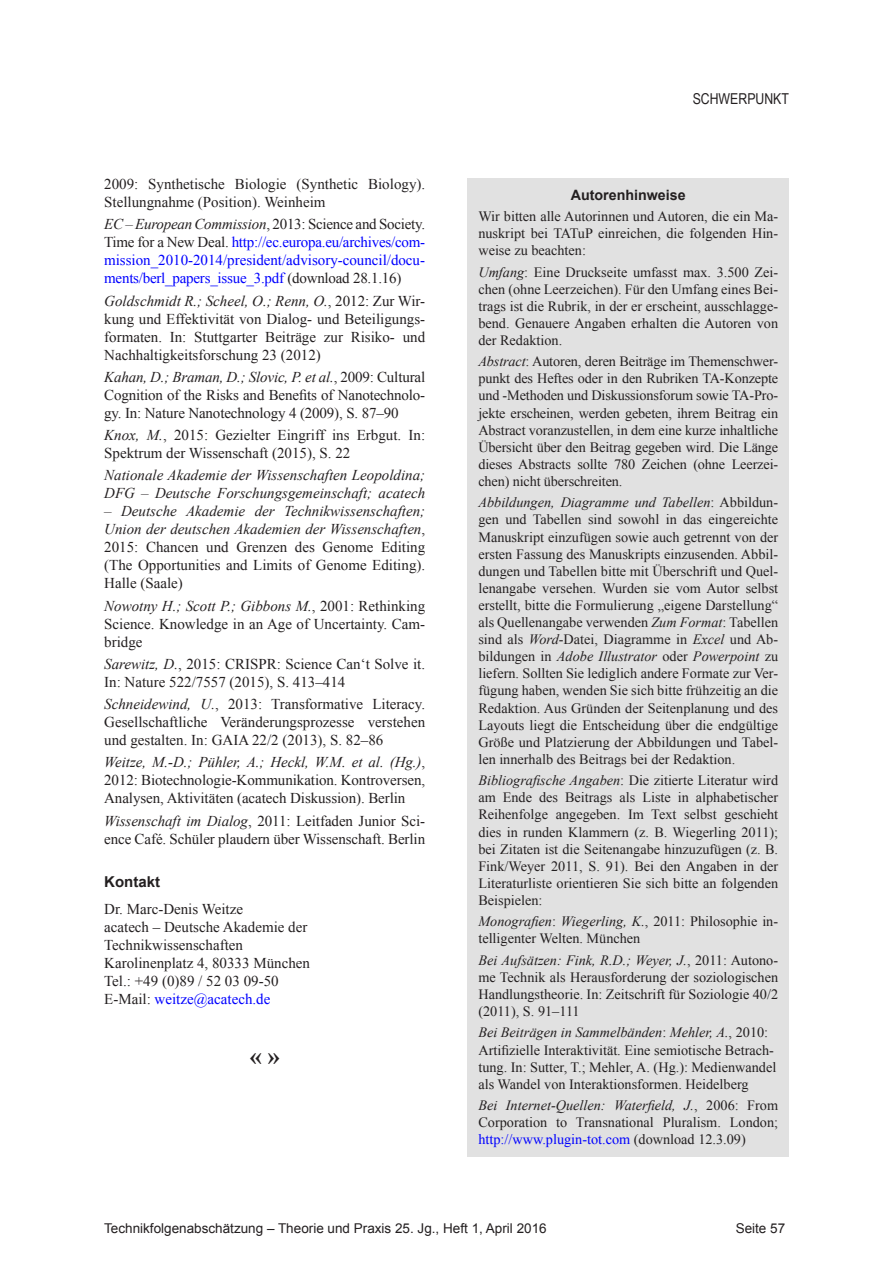
<style>
.page{position:relative;width:893px;height:1263px;background:#fff}
.page>*{position:absolute;margin:0;border:0;box-sizing:border-box;transform-origin:0 0}
.Häkchen{font:700 24px "Times New Roman";color:#231f20}
.Literaturtext{font:15px/18px "Times New Roman";color:#231f20;text-align:justify}
.Literaturtext-2{font:15px/18px "Times New Roman";letter-spacing:-.015em;color:#00f;text-align:justify}
.Kontakttext{font:15px/18px "Times New Roman";color:#231f20}
.Literaturtext-3{font:italic 15px/18px "Times New Roman";color:#231f20}
.Kontakttext-2{font:15px "Times New Roman";color:#00f}
.t1{font:15px "Arial Narrow";color:#231f20}
.Kontakt_Literatur{font:700 15px "Arial";color:#231f20}
.Text{font:14.25px/17.1px "Times New Roman";color:#231f20;text-align:justify}
.Text-2{font:14.25px/17.1px "Times New Roman";color:#221e1f}
.Ü_fett{font:700 14.25px "Arial";color:#231f20}
.t2{font:13.5px "Arial";color:#231f20}
.s1{font-style:italic;color:#231f20}
.s2{color:#231f20}
.s3{font-style:italic}
.s4{color:#00f}
</style>
<div class="page">
<div style="left:468px;top:179px;width:321px;height:978px;background:#e1e1e1"></div>
<p class="Literaturtext" style="left:104px;top:175px;width:323px">2009: Synthetische Biologie (Synthetic Biology).<br>Stellungnahme (Position). Weinheim</p>
<p class="Literaturtext-2" style="left:104px;top:215px;width:323px"><span class="s1">EC – European Commission</span><span class="s2">, 2013: Science and Society.<br>Time for a New Deal.</span> http://ec.europa.eu/archives/com&shy;mission_2010-2014/president/advisory-council/docu&shy;ments/berl_papers_issue_3.pdf <span class="s2">(download 28.1.16)</span></p>
<p class="Literaturtext" style="left:104px;top:291px;width:323px"><span class="s3">Goldschmidt R.; Scheel, O.; Renn, O.</span>, 2012: Zur Wir&shy;kung und Effektivität von Dialog- und Beteiligungs&shy;formaten. In: Stuttgarter Beiträge zur Risiko- und Nachhaltigkeitsforschung 23 (2012)</p>
<p class="Literaturtext" style="left:104px;top:367px;width:323px"><span class="s3">Kahan, D.; Braman, D.; Slovic, P. et al.</span>, 2009: Cultural Cognition of the Risks and Benefits of Nanotechnolo&shy;gy. In: Nature Nanotechnology 4 (2009), S. 87–90</p>
<p class="Literaturtext" style="left:104px;top:426px;width:323px"><span class="s3">Knox, M.</span>, 2015: Gezielter Eingriff ins Erbgut. In:<br>Spektrum der Wissenschaft (2015), S. 22</p>
<p class="Literaturtext-3" style="left:104px;top:466px;width:323px">Nationale Akademie der Wissenschaften Leopoldina;<br>DFG – Deutsche Forschungsgemeinschaft; acatech</p>
<p class="Literaturtext" style="left:104px;top:502px;width:323px"><span class="s3">– Deutsche Akademie der Technikwissenschaften; Union der deutschen Akademien der Wissenschaften</span>, 2015: Chancen und Grenzen des Genome Editing (The Opportunities and Limits of Genome Editing).<br>Halle (Saale)</p>
<p class="Literaturtext" style="left:104px;top:596px;width:323px"><span class="s3">Nowotny H.; Scott P.; Gibbons M.</span>, 2001: Rethinking Science. Knowledge in an Age of Uncertainty. Cam&shy;bridge</p>
<p class="Literaturtext" style="left:104px;top:654px;width:323px"><span class="s3">Sarewitz, D.</span>, 2015: CRISPR: Science Can‘t Solve it.<br>In: Nature 522/7557 (2015), S. 413–414</p>
<p class="Literaturtext" style="left:104px;top:695px;width:323px"><span class="s3">Schneidewind, U.</span>, 2013: Transformative Literacy.<br>Gesellschaftliche Veränderungsprozesse verstehen und gestalten. In: GAIA 22/2 (2013), S. 82–86</p>
<p class="Literaturtext" style="left:104px;top:753px;width:323px"><span class="s3">Weitze, M.-D.; Pühler, A.; Heckl, W.M. et al. (Hg.)</span>, 2012: Biotechnologie-Kommunikation. Kontroversen, Analysen, Aktivitäten (acatech Diskussion). Berlin</p>
<p class="Literaturtext" style="left:104px;top:811px;width:323px"><span class="s3">Wissenschaft im Dialog</span>, 2011: Leitfaden Junior Sci&shy;ence Café. Schüler plaudern über Wissenschaft. Berlin</p>
<p class="Kontakt_Literatur" style="left:104px;top:872px;width:57px">Kontakt</p>
<p class="Kontakttext" style="left:104px;top:899px;width:140px">Dr. Marc-Denis Weitze</p>
<p class="Kontakttext" style="left:104px;top:917px;width:205px">acatech – Deutsche Akademie der<br>Technikwissenschaften</p>
<p class="Kontakttext" style="left:104px;top:953px;width:207px">Karolinenplatz 4, 80333 München</p>
<p class="Kontakttext" style="left:104px;top:971px;width:176px">Tel.: +49 (0)89 / 52 03 09-50</p>
<p class="Kontakttext-2" style="left:104px;top:988px;width:168px"><span class="s2">E-Mail:</span> weitze@acatech.de</p>
<p class="Häkchen" style="left:250px;top:1039px;width:31px">« »</p>
<p class="t1" style="left:693px;top:88px;width:98px">SCHWERPUNKT</p>
<p class="Ü_fett" style="left:571px;top:185px;width:116px">Autorenhinweise</p>
<p class="Text" style="left:478px;top:207px;width:301px">Wir bitten alle Autorinnen und Autoren, die ein Ma&shy;nuskript bei TATuP einreichen, die folgenden Hin&shy;weise zu beachten:</p>
<p class="Text" style="left:478px;top:263px;width:301px"><span class="s3">Umfang</span>: Eine Druckseite umfasst max. 3.500 Zei&shy;chen (ohne Leerzeichen). Für den Umfang eines Bei&shy;trags ist die Rubrik, in der er erscheint, ausschlagge&shy;bend. Genauere Angaben erhalten die Autoren von der Redaktion.</p>
<p class="Text" style="left:478px;top:353px;width:301px"><span class="s3">Abstract</span>: Autoren, deren Beiträge im Themenschwer&shy;punkt des Heftes oder in den Rubriken TA-Konzepte und -Methoden und Diskussionsforum sowie TA-Pro&shy;jekte erscheinen, werden gebeten, ihrem Beitrag ein Abstract voranzustellen, in dem eine kurze inhaltliche Übersicht über den Beitrag gegeben wird. Die Länge dieses Abstracts sollte 780 Zeichen (ohne Leerzei&shy;chen) nicht überschreiten.</p>
<p class="Text" style="left:478px;top:494px;width:301px"><span class="s3">Abbildungen, Diagramme und Tabellen</span>: Abbildun&shy;gen und Tabellen sind sowohl in das eingereichte Manuskript einzufügen sowie auch getrennt von der ersten Fassung des Manuskripts einzusenden. Abbil&shy;dungen und Tabellen bitte mit Überschrift und Quel&shy;lenangabe versehen. Wurden sie vom Autor selbst erstellt, bitte die Formulierung „eigene Darstellung“ als Quellenangabe verwenden <span class="s3">Zum Format</span>: Tabellen sind als <span class="s3">Word</span>-Datei, Diagramme in <span class="s3">Excel</span> und Ab&shy;bildungen in <span class="s3">Adobe Illustrator</span> oder <span class="s3">Powerpoint</span> zu liefern. Sollten Sie lediglich andere Formate zur Ver&shy;fügung haben, wenden Sie sich bitte frühzeitig an die Redaktion. Aus Gründen der Seitenplanung und des Layouts liegt die Entscheidung über die endgültige Größe und Platzierung der Abbildungen und Tabel&shy;len innerhalb des Beitrags bei der Redaktion.</p>
<p class="Text" style="left:478px;top:772px;width:301px"><span class="s3">Bibliografische Angaben</span>: Die zitierte Literatur wird am Ende des Beitrags als Liste in alphabetischer Reihenfolge angegeben. Im Text selbst geschieht dies in runden Klammern (z. B. Wiegerling 2011); bei Zitaten ist die Seitenangabe hinzuzufügen (z. B.<br>Fink/Weyer 2011, S. 91). Bei den Angaben in der Literaturliste orientieren Sie sich bitte an folgenden Beispielen:</p>
<p class="Text-2" style="left:478px;top:913px;width:301px"><span class="s1">Monografien</span><span class="s2">:</span> <span class="s3">Wiegerling, K.</span>, 2011: Philosophie in&shy;telligenter Welten. München</p>
<p class="Text-2" style="left:478px;top:951px;width:301px;text-align:justify"><span class="s1">Bei Aufsätzen:</span> <span class="s3">Fink, R.D.; Weyer, J.</span>, 2011: Autono&shy;me Technik als Herausforderung der soziologischen Handlungstheorie. In: Zeitschrift für Soziologie 40/2 (2011), S. 91–111</p>
<p class="Text-2" style="left:478px;top:1024px;width:299px"><span class="s3">Bei Beiträgen in Sammelbänden</span>: <span class="s3">Mehler, A.</span>, 2010:<br>Artifizielle Interaktivität. Eine semiotische Betrach&shy;tung. In: Sutter, T.; Mehler, A. (Hg.): Medienwandel als Wandel von Interaktionsformen. Heidelberg</p>
<p class="Text" style="left:478px;top:1096px;width:301px"><span class="s3">Bei Internet-Quellen: Waterfield, J.</span>, 2006: From Corporation to Transnational Pluralism. London; <span class="s4">http://www.plugin-tot.com</span> (download 12.3.09)</p>
<p class="t2" style="left:104px;top:1219px;width:444px">Technikfolgenabschätzung – Theorie und Praxis 25. Jg., Heft 1, April 2016</p>
<p class="t2" style="left:736px;top:1219px;width:51px">Seite 57</p>
</div>
